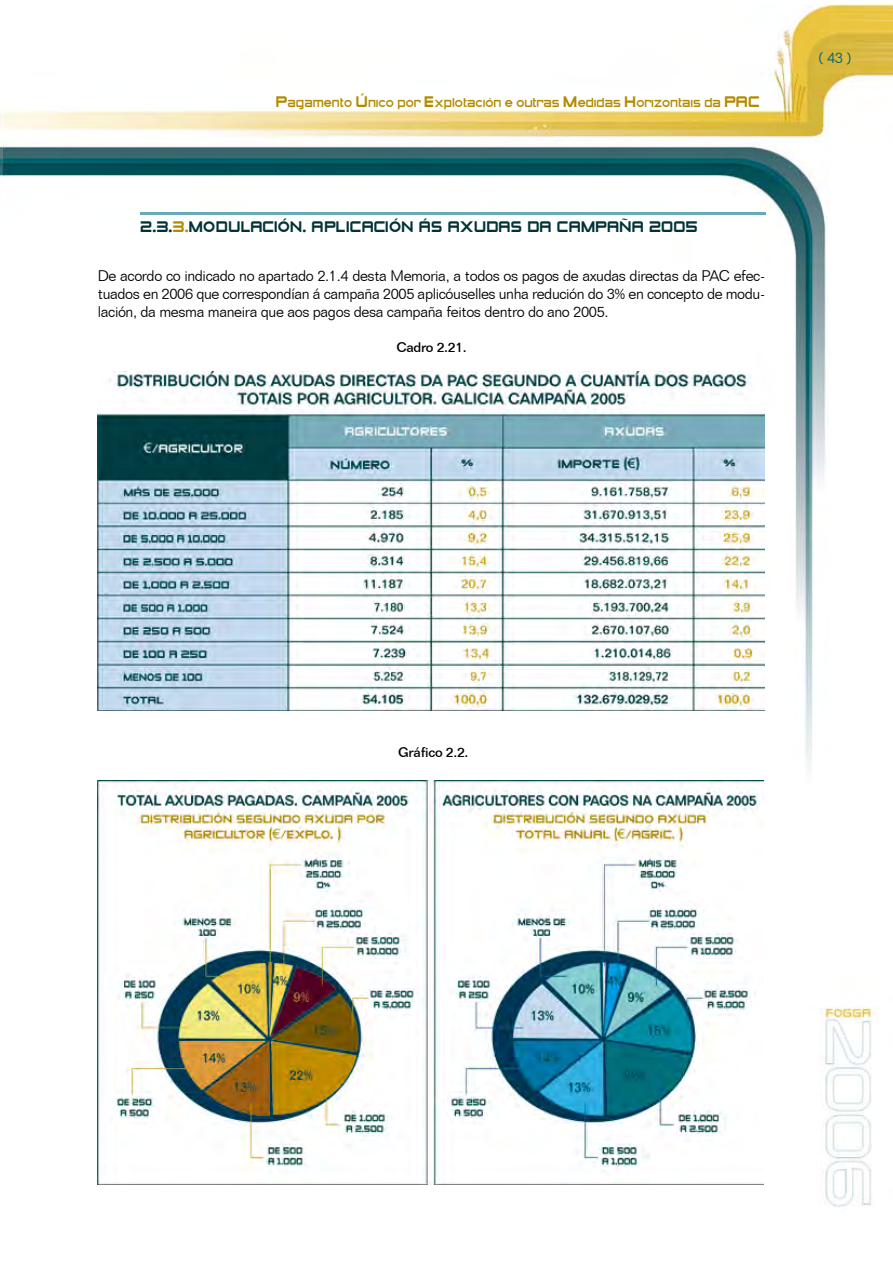
<style>
.page{position:relative;width:893px;height:1263px;background:#fff}
.page>*{position:absolute;margin:0;border:0;box-sizing:border-box;transform-origin:0 0}
.t1{font:18px "Zeroes";color:#003237}
.t2{font:300 15px/18px "Folio BT";letter-spacing:-.025em;color:#000;text-align:justify}
.t3{font:300 15px "Folio BT";color:#00616a}
.t4{font:500 13.5px "Folio BT";letter-spacing:-.025em;color:#000}
.t5{font:12px "Zeroes";color:#b28b00}
.s1{font-size:18px}
.s2{color:#b28b00}
</style>
<div class="page">
<img style="left:0;top:4px;width:893px;height:1203px">
<hr style="left:140px;top:213px;width:625px;height:2px;background:#69aaba">
<img style="left:98px;top:371px;width:667px;height:339px">
<img style="left:98px;top:781px;width:665px;height:403px">
<p class="t5" style="left:276px;top:97px;width:485px"><span class="s1">P</span>AGAMENTO <span class="s1">Ú</span>NICO POR <span class="s1">E</span>XPLOTACIÓN E OUTRAS <span class="s1">M</span>EDIDAS <span class="s1">H</span>ORIZONTAIS DA <span class="s1">PAC</span></p>
<p class="t1" style="left:140px;top:218px;width:559px">2.3.<span class="s2">3.</span>MODULACIÓN. APLICACIÓN ÁS AXUDAS DA CAMPAÑA 2005</p>
<p class="t2" style="left:98px;top:267px;width:669px">De acordo co indicado no apartado 2.1.4 desta Memoria, a todos os pagos de axudas directas da PAC efec&shy;tuados en 2006 que correspondían á campaña 2005 aplicóuselles unha redución do 3% en concepto de modu&shy;lación, da mesma maneira que aos pagos desa campaña feitos dentro do ano 2005.</p>
<p class="t4" style="left:396px;top:339px;width:72px">Cadro 2.21.</p>
<p class="t3" style="left:818px;top:49px;width:35px">( 43 )</p>
<p class="t4" style="left:398px;top:744px;width:72px">Gráfico 2.2.</p>
</div>
